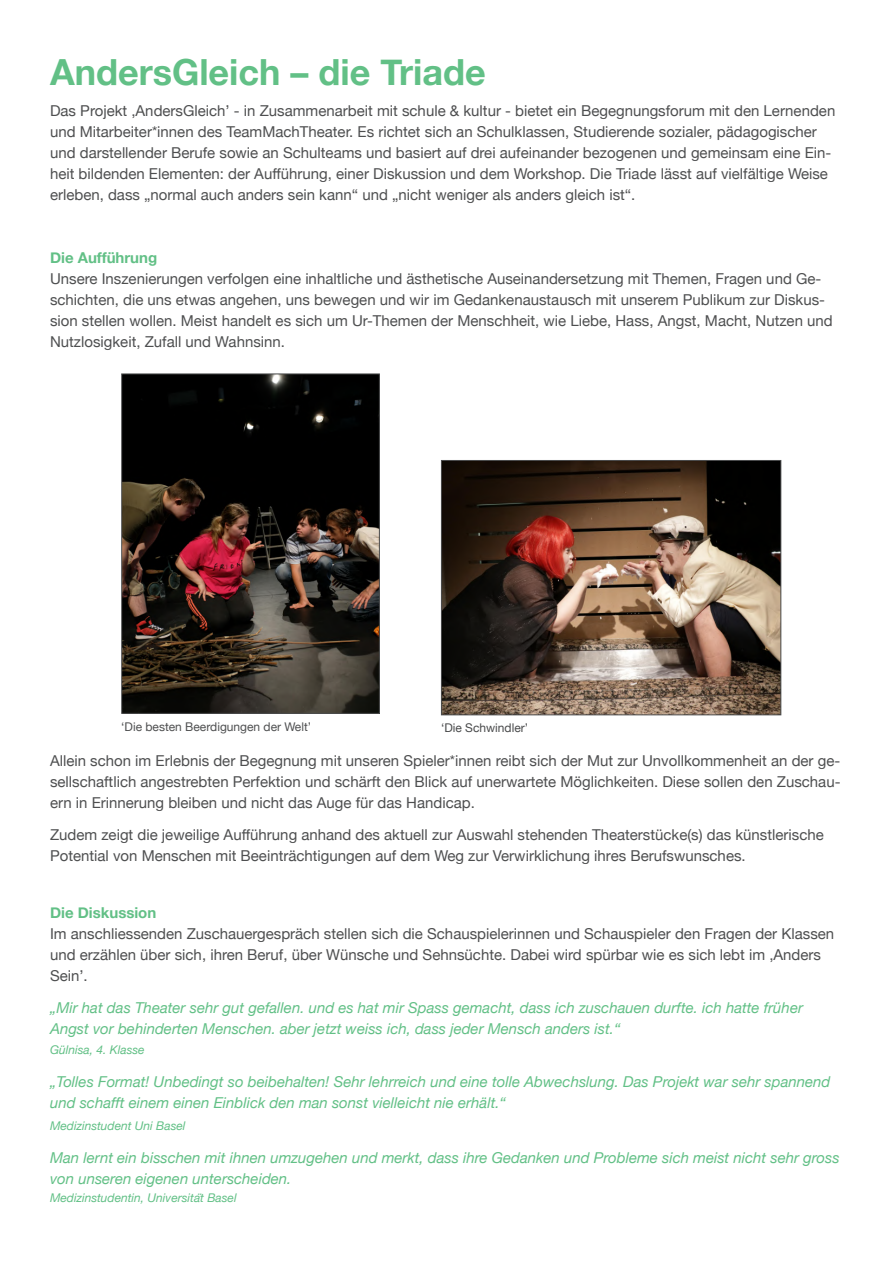
<style>
.page{position:relative;width:893px;height:1263px;background:#fff}
.page>*{position:absolute;margin:0;border:0;box-sizing:border-box;transform-origin:0 0}
.t1{font:700 36px "Helvetica Neue";color:#62c086}
.t2{font:15px/21px "Helvetica Neue";color:#4e4f50}
.t3{font:italic 15px/21px "Helvetica Neue";color:#62c086}
.t4{font:700 15px "Helvetica Neue";color:#62c086}
.t5{font:italic 12px "Helvetica Neue";color:#62c086}
.t6{font:12px "Helvetica Neue";color:#4e4f50}
.t7{font:12px "Helvetica Neue";color:#494a4b}
</style>
<div class="page">
<img style="left:123px;top:376px;width:255px;height:336px">
<div style="left:121px;top:374px;width:259px;height:340px;border:1px solid #4b4c4d"></div>
<img style="left:443px;top:462px;width:336px;height:251px">
<div style="left:441px;top:460px;width:340px;height:255px;border:1px solid #4b4c4d"></div>
<h1 class="t1" style="left:50px;top:50px;width:437px">AndersGleich – die Triade</h1>
<p class="t2" style="left:50px;top:100px;width:787px">Das Projekt ‚AndersGleich’ - in Zusammenarbeit mit schule &amp; kultur - bietet ein Begegnungsforum mit den Lernenden und Mitarbeiter*innen des TeamMachTheater. Es richtet sich an Schulklassen, Studierende sozialer, pädagogischer und darstellender Berufe sowie an Schulteams und basiert auf drei aufeinander bezogenen und gemeinsam eine Ein&shy;heit bildenden Elementen: der Aufführung, einer Diskussion und dem Workshop. Die Triade lässt auf vielfältige Weise erleben, dass „normal auch anders sein kann“ und „nicht weniger als anders gleich ist“.</p>
<p class="t4" style="left:50px;top:248px;width:109px">Die Aufführung</p>
<p class="t2" style="left:50px;top:268px;width:784px">Unsere Inszenierungen verfolgen eine inhaltliche und ästhetische Auseinandersetzung mit Themen, Fragen und Ge&shy;schichten, die uns etwas angehen, uns bewegen und wir im Gedankenaustausch mit unserem Publikum zur Diskus&shy;sion stellen wollen. Meist handelt es sich um Ur-Themen der Menschheit, wie Liebe, Hass, Angst, Macht, Nutzen und Nutzlosigkeit, Zufall und Wahnsinn.</p>
<p class="t6" style="left:121px;top:719px;width:191px">‘Die besten Beerdigungen der Welt’</p>
<p class="t7" style="left:441px;top:721px;width:89px">‘Die Schwindler’</p>
<p class="t2" style="left:50px;top:750px;width:792px;text-align:justify">Allein schon im Erlebnis der Begegnung mit unseren Spieler*innen reibt sich der Mut zur Unvollkommenheit an der ge&shy;sellschaftlich angestrebten Perfektion und schärft den Blick auf unerwartete Möglichkeiten. Diese sollen den Zuschau&shy;ern in Erinnerung bleiben und nicht das Auge für das Handicap.</p>
<p class="t2" style="left:50px;top:824px;width:775px">Zudem zeigt die jeweilige Aufführung anhand des aktuell zur Auswahl stehenden Theaterstücke(s) das künstlerische<br>Potential von Menschen mit Beeinträchtigungen auf dem Weg zur Verwirklichung ihres Berufswunsches.</p>
<p class="t4" style="left:50px;top:903px;width:108px">Die Diskussion</p>
<p class="t2" style="left:50px;top:923px;width:786px">Im anschliessenden Zuschauergespräch stellen sich die Schauspielerinnen und Schauspieler den Fragen der Klassen und erzählen über sich, ihren Beruf, über Wünsche und Sehnsüchte. Dabei wird spürbar wie es sich lebt im ‚Anders<br>Sein’.</p>
<p class="t3" style="left:50px;top:997px;width:754px">„Mir hat das Theater sehr gut gefallen. und es hat mir Spass gemacht, dass ich zuschauen durfte. ich hatte früher<br>Angst vor behinderten Menschen. aber jetzt weiss ich, dass jeder Mensch anders ist.“</p>
<p class="t5" style="left:50px;top:1042px;width:96px">Gülnisa, 4. Klasse</p>
<p class="t3" style="left:50px;top:1071px;width:782px">„Tolles Format! Unbedingt so beibehalten! Sehr lehrreich und eine tolle Abwechslung. Das Projekt war sehr spannend und schafft einem einen Einblick den man sonst vielleicht nie erhält.“</p>
<p class="t5" style="left:50px;top:1119px;width:137px">Medizinstudent Uni Basel</p>
<p class="t3" style="left:50px;top:1146px;width:791px">Man lernt ein bisschen mit ihnen umzugehen und merkt, dass ihre Gedanken und Probleme sich meist nicht sehr gross von unseren eigenen unterscheiden.</p>
<p class="t5" style="left:50px;top:1190px;width:188px">Medizinstudentin, Universität Basel</p>
</div>
